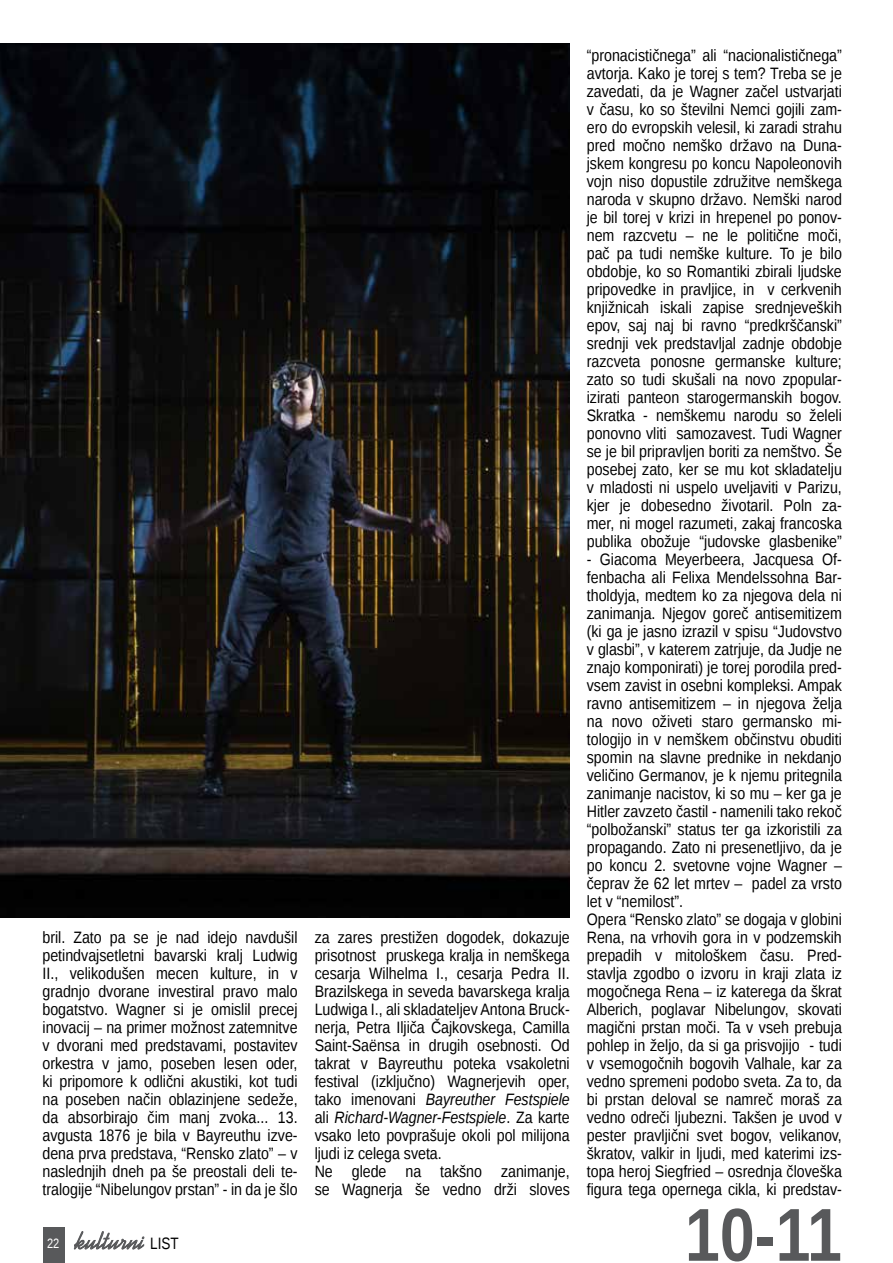
<style>
.page{position:relative;width:893px;height:1263px;background:#fff}
.page>*{position:absolute;margin:0;border:0;box-sizing:border-box;transform-origin:0 0}
.t1{font:700 75px "Liberation Sans Narrow";color:#58595b}
.t2{font:24px "Kaufmann BT";color:#58595b}
.t3{font:16.5px/18px "Liberation Sans Narrow";color:#000;text-align:justify;scale:1.05 1}
.s1{font-style:italic}
.s2{font-family:"Liberation Sans Narrow";font-size:13.5px;color:#fff}
.s3{font-family:"Liberation Sans Narrow";font-size:16.5px;color:#000}
</style>
<div class="page">
<div style="left:43px;top:1227px;width:22px;height:36px;background:#58595b"></div>
<svg style="left:74px;top:1231px;width:71px;height:19px"></svg>
<img style="left:0;top:44px;width:570px;height:874px">
<p class="t3" style="left:43px;top:929px;width:244px">bril. Zato pa se je nad idejo navdušil petindvajsetletni bavarski kralj Ludwig II., velikodušen mecen kulture, in v gradnjo dvorane investiral pravo malo bogatstvo. Wagner si je omislil precej inovacij – na primer možnost zatemnitve v dvorani med predstavami, postavitev orkestra v jamo, poseben lesen oder, ki pripomore k odlični akustiki, kot tudi na poseben način oblazinjene sedeže, da absorbirajo čim manj zvoka... 13. avgusta 1876 je bila v Bayreuthu izve&shy;dena prva predstava, “Rensko zlato” – v naslednjih dneh pa še preostali deli te&shy;tralogije “Nibelungov prstan” - in da je šlo</p>
<p class="t3" style="left:315px;top:929px;width:244px;text-align:left">za zares prestižen dogodek, dokazuje prisotnost pruskega kralja in nemškega cesarja Wilhelma I., cesarja Pedra II.<br>Brazilskega in seveda bavarskega kralja Ludwiga I., ali skladateljev Antona Bruck&shy;nerja, Petra Iljiča Čajkovskega, Camilla Saint-Saënsa in drugih osebnosti. Od takrat v Bayreuthu poteka vsakoletni festival (izključno) Wagnerjevih oper, tako imenovani <span class="s1">Bayreuther Festspiele </span>ali <span class="s1">Richard-Wagner-Festspiele</span>. Za karte vsako leto povprašuje okoli pol milijona ljudi iz celega sveta.<br>Ne glede na takšno zanimanje, se Wagnerja še vedno drži sloves</p>
<h2 class="t2" style="left:47px;top:1227px;width:133px"><span class="s2">22</span> kulturni <span class="s3">LIST</span></h2>
<p class="t3" style="left:587px;top:47px;width:244px">“pronacističnega” ali “nacionalističnega” avtorja. Kako je torej s tem? Treba se je zavedati, da je Wagner začel ustvarjati v času, ko so številni Nemci gojili zam&shy;ero do evropskih velesil, ki zaradi strahu pred močno nemško državo na Duna&shy;jskem kongresu po koncu Napoleonovih vojn niso dopustile združitve nemškega naroda v skupno državo. Nemški narod je bil torej v krizi in hrepenel po ponov&shy;nem razcvetu – ne le politične moči, pač pa tudi nemške kulture. To je bilo obdobje, ko so Romantiki zbirali ljudske pripovedke in pravljice, in v cerkvenih knjižnicah iskali zapise srednjeveških epov, saj naj bi ravno “predkrščanski” srednji vek predstavljal zadnje obdobje razcveta ponosne germanske kulture; zato so tudi skušali na novo zpopular&shy;izirati panteon starogermanskih bogov.<br>Skratka - nemškemu narodu so želeli ponovno vliti samozavest. Tudi Wagner se je bil pripravljen boriti za nemštvo. Še posebej zato, ker se mu kot skladatelju v mladosti ni uspelo uveljaviti v Parizu, kjer je dobesedno životaril. Poln za&shy;mer, ni mogel razumeti, zakaj francoska publika obožuje “judovske glasbenike”</p>
<p class="t3" style="left:587px;top:551px;width:244px;text-align:left">- Giacoma Meyerbeera, Jacquesa Of&shy;fenbacha ali Felixa Mendelssohna Bar&shy;tholdyja, medtem ko za njegova dela ni zanimanja. Njegov goreč antisemitizem (ki ga je jasno izrazil v spisu “Judovstvo v glasbi”, v katerem zatrjuje, da Judje ne znajo komponirati) je torej porodila pred&shy;vsem zavist in osebni kompleksi. Ampak ravno antisemitizem – in njegova želja na novo oživeti staro germansko mi&shy;tologijo in v nemškem občinstvu obuditi spomin na slavne prednike in nekdanjo veličino Germanov, je k njemu pritegnila zanimanje nacistov, ki so mu – ker ga je Hitler zavzeto častil - namenili tako rekoč “polbožanski” status ter ga izkoristili za propagando. Zato ni presenetljivo, da je po koncu 2. svetovne vojne Wagner – čeprav že 62 let mrtev – padel za vrsto let v “nemilost”.<br>Opera “Rensko zlato” se dogaja v globini Rena, na vrhovih gora in v podzemskih prepadih v mitološkem času. Pred&shy;stavlja zgodbo o izvoru in kraji zlata iz mogočnega Rena – iz katerega da škrat Alberich, poglavar Nibelungov, skovati magični prstan moči. Ta v vseh prebuja pohlep in željo, da si ga prisvojijo - tudi v vsemogočnih bogovih Valhale, kar za vedno spremeni podobo sveta. Za to, da bi prstan deloval se namreč moraš za vedno odreči ljubezni. Takšen je uvod v pester pravljični svet bogov, velikanov, škratov, valkir in ljudi, med katerimi izs&shy;topa heroj Siegfried – osrednja človeška figura tega opernega cikla, ki predstav-</p>
<h1 class="t1" style="left:685px;top:1183px;width:158px">10-11</h1>
</div>
